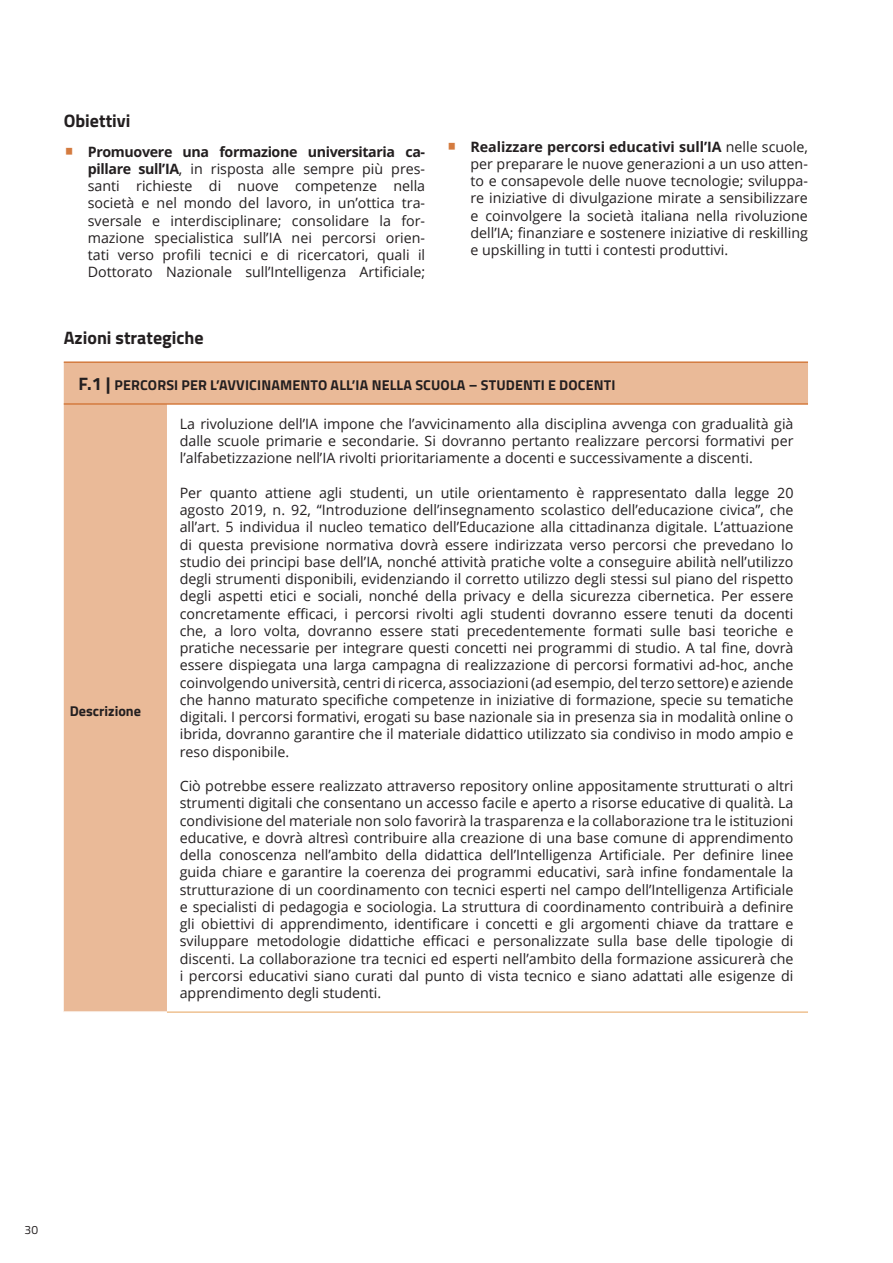
<style>
.page{position:relative;width:893px;height:1263px;background:#fff}
.page>*{position:absolute;margin:0;border:0;box-sizing:border-box;transform-origin:0 0}
.t1{font:700 18px "Titillium Web";color:#231f20}
.t2{font:14.25px/17.2px "Open Sans";color:#231f20;text-align:justify}
.t3{font:700 14.25px "Titillium Web";letter-spacing:.01em;color:#231f20}
.t4{font:12px "Titillium Web";color:#231f20}
.s1{font-family:"Titillium Web";font-weight:700;font-size:24px;color:#d47b3f}
.s2{font-weight:700}
.s3{font-size:18px}
</style>
<div class="page">
<svg style="left:64px;top:363px;width:744px;height:649px"></svg>
<hr style="left:64px;top:1011px;width:103px;height:2px;background:#fff">
<hr style="left:167px;top:1012px;width:641px;height:1px;background:#e6a35a">
<hr style="left:64px;top:361px;width:103px;height:2px;background:#d47b3f">
<hr style="left:167px;top:361px;width:641px;height:2px;background:#d47b3f">
<hr style="left:64px;top:403px;width:103px;height:2px;background:#d47b3f">
<hr style="left:167px;top:403px;width:641px;height:2px;background:#d47b3f">
<p class="t1" style="left:64px;top:110px;width:68px">Obiettivi</p>
<p class="t2" style="left:88px;top:144px;width:339px;text-indent:-24px"><span class="s1">•</span> <span class="s2">Promuovere una formazione universitaria ca&shy;pillare sull’IA</span>, in risposta alle sempre più pres&shy;santi richieste di nuove competenze nella società e nel mondo del lavoro, in un’ottica tra&shy;sversale e interdisciplinare; consolidare la for&shy;mazione specialistica sull’IA nei percorsi orien&shy;tati verso profili tecnici e di ricercatori, quali il Dottorato Nazionale sull’Intelligenza Artificiale;</p>
<p class="t2" style="left:470px;top:139px;width:339px;text-indent:-24px"><span class="s1">•</span> <span class="s2">Realizzare percorsi educativi sull’IA</span> nelle scuole, per preparare le nuove generazioni a un uso atten&shy;to e consapevole delle nuove tecnologie; sviluppa&shy;re iniziative di divulgazione mirate a sensibilizzare e coinvolgere la società italiana nella rivoluzione dell’IA; finanziare e sostenere iniziative di reskilling e upskilling in tutti i contesti produttivi.</p>
<p class="t1" style="left:64px;top:327px;width:141px">Azioni strategiche</p>
<p class="t3" style="left:78px;top:374px;width:539px"><span class="s3">F.1 |</span> PERCORSI PER L’AVVICINAMENTO ALL’IA NELLA SCUOLA – STUDENTI E DOCENTI</p>
<p class="t3" style="left:70px;top:703px;width:73px">Descrizione</p>
<p class="t2" style="left:180px;top:416px;width:615px">La rivoluzione dell’IA impone che l’avvicinamento alla disciplina avvenga con gradualità già dalle scuole primarie e secondarie. Si dovranno pertanto realizzare percorsi formativi per l’alfabetizzazione nell’IA rivolti prioritariamente a docenti e successivamente a discenti.</p>
<p class="t2" style="left:180px;top:485px;width:615px">Per quanto attiene agli studenti, un utile orientamento è rappresentato dalla legge 20 agosto 2019, n. 92, “Introduzione dell’insegnamento scolastico dell’educazione civica”, che all’art. 5 individua il nucleo tematico dell’Educazione alla cittadinanza digitale. L’attuazione di questa previsione normativa dovrà essere indirizzata verso percorsi che prevedano lo studio dei principi base dell’IA, nonché attività pratiche volte a conseguire abilità nell’utilizzo degli strumenti disponibili, evidenziando il corretto utilizzo degli stessi sul piano del rispetto degli aspetti etici e sociali, nonché della privacy e della sicurezza cibernetica. Per essere concretamente efficaci, i percorsi rivolti agli studenti dovranno essere tenuti da docenti che, a loro volta, dovranno essere stati precedentemente formati sulle basi teoriche e pratiche necessarie per integrare questi concetti nei programmi di studio. A tal fine, dovrà essere dispiegata una larga campagna di realizzazione di percorsi formativi ad-hoc, anche coinvolgendo università, centri di ricerca, associazioni (ad esempio, del terzo settore) e aziende che hanno maturato specifiche competenze in iniziative di formazione, specie su tematiche digitali. I percorsi formativi, erogati su base nazionale sia in presenza sia in modalità online o ibrida, dovranno garantire che il materiale didattico utilizzato sia condiviso in modo ampio e reso disponibile.</p>
<p class="t2" style="left:180px;top:779px;width:615px">Ciò potrebbe essere realizzato attraverso repository online appositamente strutturati o altri strumenti digitali che consentano un accesso facile e aperto a risorse educative di qualità. La condivisione del materiale non solo favorirà la trasparenza e la collaborazione tra le istituzioni educative, e dovrà altresì contribuire alla creazione di una base comune di apprendimento della conoscenza nell’ambito della didattica dell’Intelligenza Artificiale. Per definire linee guida chiare e garantire la coerenza dei programmi educativi, sarà infine fondamentale la strutturazione di un coordinamento con tecnici esperti nel campo dell’Intelligenza Artificiale e specialisti di pedagogia e sociologia. La struttura di coordinamento contribuirà a definire gli obiettivi di apprendimento, identificare i concetti e gli argomenti chiave da trattare e sviluppare metodologie didattiche efficaci e personalizzate sulla base delle tipologie di discenti. La collaborazione tra tecnici ed esperti nell’ambito della formazione assicurerà che i percorsi educativi siano curati dal punto di vista tecnico e siano adattati alle esigenze di apprendimento degli studenti.</p>
<p class="t4" style="left:25px;top:1225px;width:15px">30</p>
</div>
